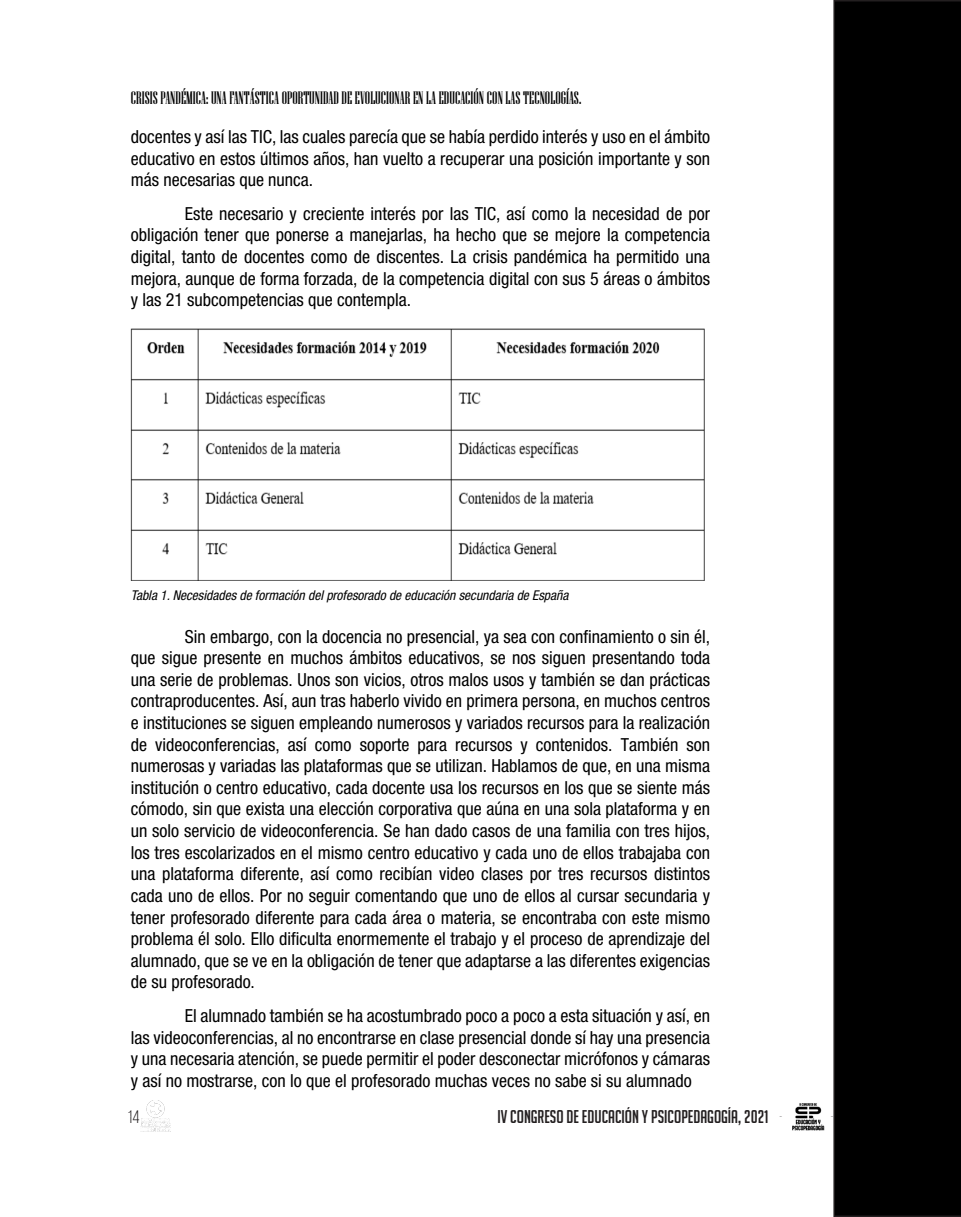
<style>
.page{position:relative;width:961px;height:1217px;background:#fff}
.page>*{position:absolute;margin:0;border:0;box-sizing:border-box;transform-origin:0 0}
.t1{font:condensed 18px/21.6px "Helvetica Neue";color:#000;text-align:justify}
.t2{font:18px "Niagara Solid";color:#000}
.t3{font:18px "Big Noodle Titling";color:#231f20}
.t4{font:18px "Bebas Neue";color:#231f20}
.t5{font:italic condensed 13.5px "Helvetica Neue";color:#000}
.s1{font-family:"Niagara Solid";color:#fff}
.s2{font-family:"Niagara Solid"}
</style>
<div class="page">
<img style="left:792px;top:1103px;width:32px;height:26px">
<img style="left:141px;top:1100px;width:30px;height:31px">
<img style="left:131px;top:328px;width:573px;height:252px">
<div style="left:833px;top:0;width:128px;height:1216px;background:#000"></div>
<p class="t2" style="left:131px;top:88px;width:452px">CRISIS PANDÉMICA: UNA FANTÁSTICA OPORTUNIDAD DE EVOLUCIONAR EN LA EDUCACIÓN CON LAS TECNOLOGÍAS.</p>
<p class="t1" style="left:131px;top:126px;width:581px">docentes y así las TIC, las cuales parecía que se había perdido interés y uso en el ámbito educativo en estos últimos años, han vuelto a recuperar una posición importante y son más necesarias que nunca.</p>
<p class="t1" style="left:131px;top:202px;width:581px;text-indent:54px">Este necesario y creciente interés por las TIC, así como la necesidad de por obligación tener que ponerse a manejarlas, ha hecho que se mejore la competencia digital, tanto de docentes como de discentes. La crisis pandémica ha permitido una mejora, aunque de forma forzada, de la competencia digital con sus 5 áreas o ámbitos y las 21 subcompetencias que contempla.</p>
<p class="t5" style="left:131px;top:587px;width:439px">Tabla 1. Necesidades de formación del profesorado de educación secundaria de España</p>
<p class="t1" style="left:131px;top:625px;width:581px;text-indent:54px">Sin embargo, con la docencia no presencial, ya sea con confinamiento o sin él, que sigue presente en muchos ámbitos educativos, se nos siguen presentando toda una serie de problemas. Unos son vicios, otros malos usos y también se dan prácticas contraproducentes. Así, aun tras haberlo vivido en primera persona, en muchos centros e instituciones se siguen empleando numerosos y variados recursos para la realización de videoconferencias, así como soporte para recursos y contenidos. También son numerosas y variadas las plataformas que se utilizan. Hablamos de que, en una misma institución o centro educativo, cada docente usa los recursos en los que se siente más cómodo, sin que exista una elección corporativa que aúna en una sola plataforma y en un solo servicio de videoconferencia. Se han dado casos de una familia con tres hijos, los tres escolarizados en el mismo centro educativo y cada uno de ellos trabajaba con una plataforma diferente, así como recibían video clases por tres recursos distintos cada uno de ellos. Por no seguir comentando que uno de ellos al cursar secundaria y tener profesorado diferente para cada área o materia, se encontraba con este mismo problema él solo. Ello dificulta enormemente el trabajo y el proceso de aprendizaje del alumnado, que se ve en la obligación de tener que adaptarse a las diferentes exigencias de su profesorado.</p>
<p class="t1" style="left:131px;top:1004px;width:581px;text-indent:54px">El alumnado también se ha acostumbrado poco a poco a esta situación y así, en las videoconferencias, al no encontrarse en clase presencial donde sí hay una presencia y una necesaria atención, se puede permitir el poder desconectar micrófonos y cámaras y así no mostrarse, con lo que el profesorado muchas veces no sabe si su alumnado</p>
<p class="t4" style="left:128px;top:1106px;width:14px">1 4<span class="s1">-</span></p>
<p class="t3" style="left:497px;top:1106px;width:286px">IV CONGRESO DE EDUCACIÓN Y PSICOPEDAGOGÍA, 2021 <span class="s2">-</span></p>
</div>
